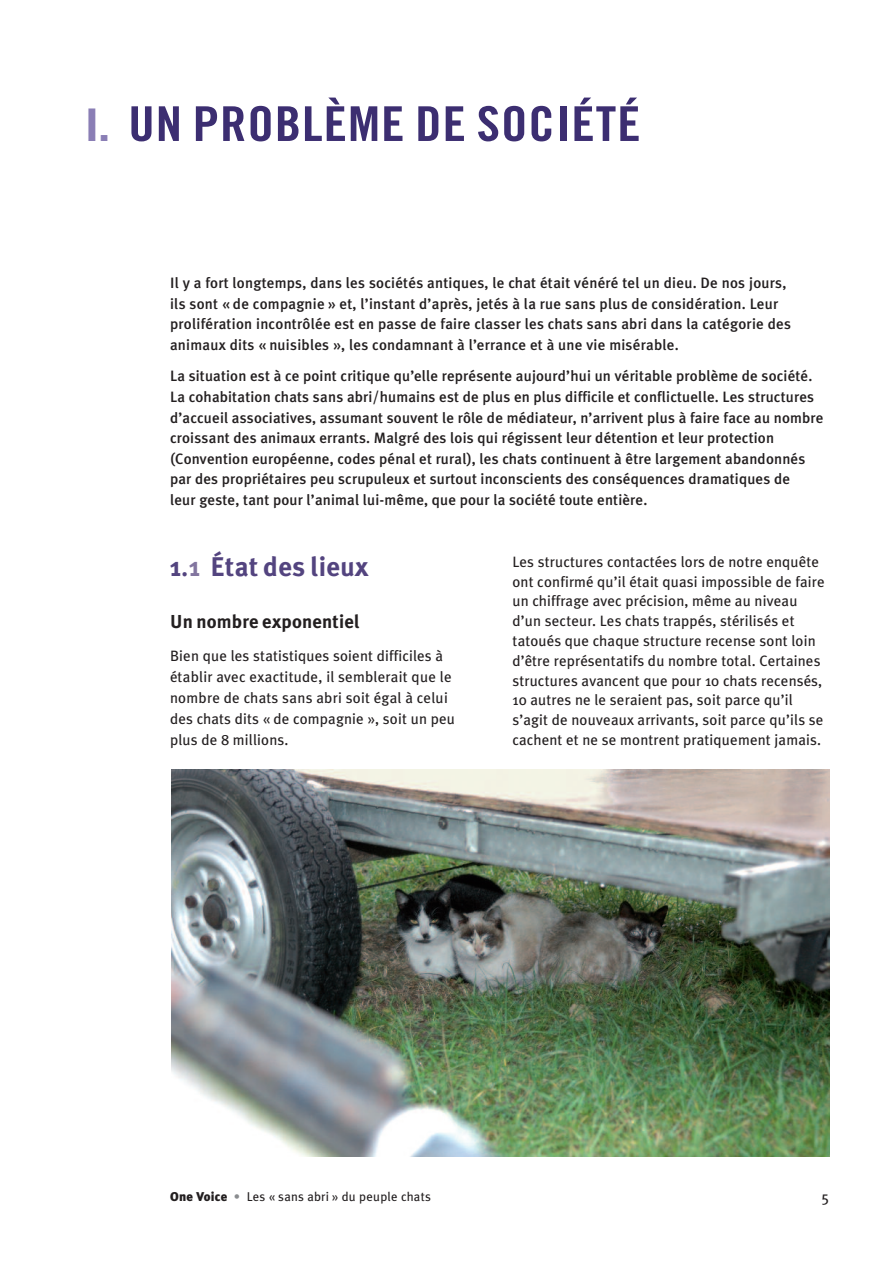
<style>
.page{position:relative;width:893px;height:1263px;background:#fff}
.page>*{position:absolute;margin:0;border:0;box-sizing:border-box;transform-origin:0 0}
.t1{font:48px "Trade Gothic Bold Cond Twenty";letter-spacing:.02em;color:#3c2e71;scale:1.1 1}
.t2{font:700 27px "Meta Plus";letter-spacing:.01em;color:#53447f}
.t3{font:700 18.75px "Meta Plus";letter-spacing:.01em;color:#231f20}
.t4{font:500 15px/20.7px "Meta Plus";letter-spacing:.01em;color:#231f20}
.t5{font:15px/19.8px "Meta Plus";letter-spacing:.01em;color:#231f20}
.t6{font:12.75px "Meta Plus";letter-spacing:.02em;color:#231f20}
.s1{font-family:"Trade Gothic";font-weight:700;font-size:45px;color:#8a7eb5}
.s2{font-family:"Trade Gothic";font-weight:700;font-size:42px;color:#8a7eb5}
.s3{font-weight:500}
.s4{color:#82759f}
.s5{font-weight:900}
.s6{font-weight:500;color:#8a8c8f}
</style>
<div class="page">
<img style="left:171px;top:770px;width:658px;height:387px">
<h1 class="t1" style="left:85px;top:106px;width:507px"><span class="s1">I</span><span class="s2">.</span> UN PROBLÈME DE SOCIÉTÉ</h1>
<p class="t4" style="left:170px;top:273px;width:622px">Il y a fort longtemps, dans les sociétés antiques, le chat était vénéré tel un dieu. De nos jours, ils sont « de compagnie » et, l’instant d’après, jetés à la rue sans plus de considération. Leur prolifération incontrôlée est en passe de faire classer les chats sans abri dans la catégorie des animaux dits « nuisibles », les condamnant à l’errance et à une vie misérable.</p>
<p class="t4" style="left:170px;top:366px;width:655px">La situation est à ce point critique qu’elle représente aujourd’hui un véritable problème de société.<br>La cohabitation chats sans abri/humains est de plus en plus difficile et conflictuelle. Les structures d’accueil associatives, assumant souvent le rôle de médiateur, n’arrivent plus à faire face au nombre croissant des animaux errants. Malgré des lois qui régissent leur détention et leur protection (Convention européenne, codes pénal et rural), les chats continuent à être largement abandonnés par des propriétaires peu scrupuleux et surtout inconscients des conséquences dramatiques de<br>leur geste, tant pour l’animal lui-même, que pour la société toute entière.</p>
<h2 class="t2" style="left:170px;top:551px;width:200px">1<span class="s3">.</span><span class="s4">1</span> État des lieux</h2>
<p class="t3" style="left:170px;top:610px;width:191px">Un nombre exponentiel</p>
<p class="t5" style="left:170px;top:646px;width:286px;line-height:21px">Bien que les statistiques soient difficiles à établir avec exactitude, il semblerait que le nombre de chats sans abri soit égal à celui des chats dits « de compagnie », soit un peu plus de 8 millions.</p>
<p class="t5" style="left:512px;top:552px;width:314px">Les structures contactées lors de notre enquête ont confirmé qu’il était quasi impossible de faire un chiffrage avec précision, même au niveau d’un secteur. Les chats trappés, stérilisés et tatoués que chaque structure recense sont loin d’être représentatifs du nombre total. Certaines structures avancent que pour 10 chats recensés, 10 autres ne le seraient pas, soit parce qu’il s’agit de nouveaux arrivants, soit parce qu’ils se cachent et ne se montrent pratiquement jamais.</p>
<p class="t6" style="left:170px;top:1189px;width:262px"><span class="s5">One Voice</span> <span class="s6">•</span> Les « sans abri » du peuple chats</p>
<p class="t5" style="left:821px;top:1187px;width:9px">5</p>
</div>
